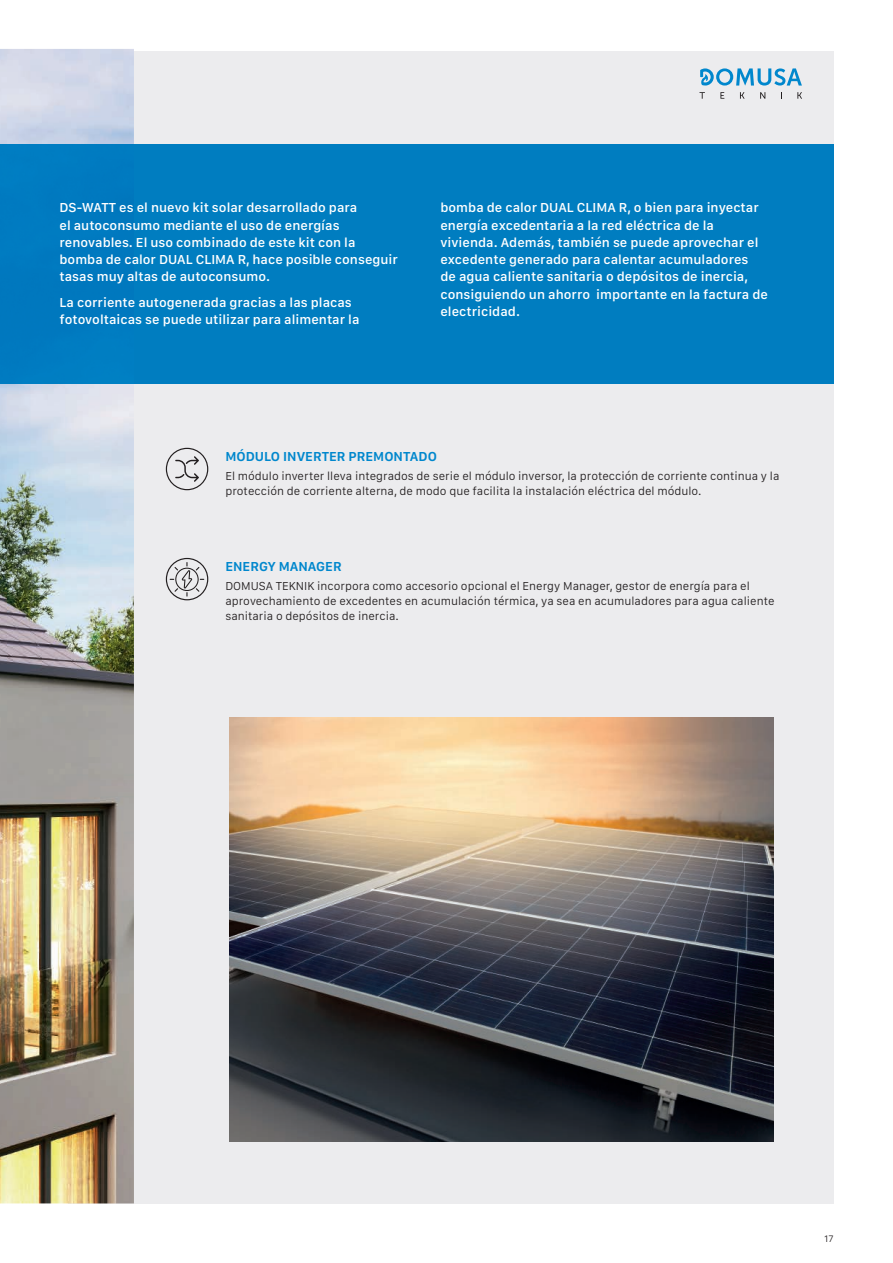
<style>
.page{position:relative;width:893px;height:1263px;background:#fff}
.page>*{position:absolute;margin:0;border:0;box-sizing:border-box;transform-origin:0 0}
.t1{font:500 13.5px/17.2px "SF Compact Text";color:#fff}
.t2{font:600 13.5px "SF Compact Text";color:#0087cd}
.t3{font:300 12px/15px "SF Compact Text";color:#231f20}
.t4{font:300 9.75px "SF Compact Text";color:#231f20}
</style>
<div class="page">
<div style="left:68px;top:51px;width:765px;height:1152px;background:#ececee"></div>
<img style="left:0;top:49px;width:134px;height:1154px">
<svg style="left:699px;top:92px;width:6px;height:7px"></svg>
<svg style="left:720px;top:92px;width:4px;height:7px"></svg>
<svg style="left:740px;top:92px;width:5px;height:7px"></svg>
<svg style="left:760px;top:92px;width:5px;height:7px"></svg>
<svg style="left:797px;top:92px;width:5px;height:7px"></svg>
<svg style="left:700px;top:68px;width:102px;height:18px"></svg>
<div style="left:134px;top:145px;width:699px;height:239px;background:#007dc0"></div>
<div style="left:0;top:145px;width:134px;height:239px;background:#007ac0"></div>
<img style="left:230px;top:718px;width:544px;height:424px">
<svg style="left:166px;top:448px;width:42px;height:42px"></svg>
<svg style="left:166px;top:558px;width:42px;height:42px"></svg>
<p class="t1" style="left:60px;top:199px;width:340px">DS-WATT es el nuevo kit solar desarrollado para<br>el autoconsumo mediante el uso de energías renovables. El uso combinado de este kit con la bomba de calor DUAL CLIMA R, hace posible conseguir tasas muy altas de autoconsumo.</p>
<p class="t1" style="left:60px;top:294px;width:301px">La corriente autogenerada gracias a las placas fotovoltaicas se puede utilizar para alimentar la</p>
<p class="t1" style="left:440px;top:199px;width:329px">bomba de calor DUAL CLIMA R, o bien para inyectar energía excedentaria a la red eléctrica de la vivienda. Además, también se puede aprovechar el excedente generado para calentar acumuladores<br>de agua caliente sanitaria o depósitos de inercia, consiguiendo un ahorro importante en la factura de electricidad.</p>
<p class="t2" style="left:225px;top:448px;width:213px">MÓDULO INVERTER PREMONTADO</p>
<p class="t3" style="left:225px;top:468px;width:556px">El módulo inverter lleva integrados de serie el módulo inversor, la protección de corriente continua y la protección de corriente alterna, de modo que facilita la instalación eléctrica del módulo.</p>
<p class="t2" style="left:225px;top:558px;width:118px">ENERGY MANAGER</p>
<p class="t3" style="left:225px;top:578px;width:551px">DOMUSA TEKNIK incorpora como accesorio opcional el Energy Manager, gestor de energía para el aprovechamiento de excedentes en acumulación térmica, ya sea en acumuladores para agua caliente sanitaria o depósitos de inercia.</p>
<p class="t4" style="left:824px;top:1233px;width:11px">17</p>
</div>
